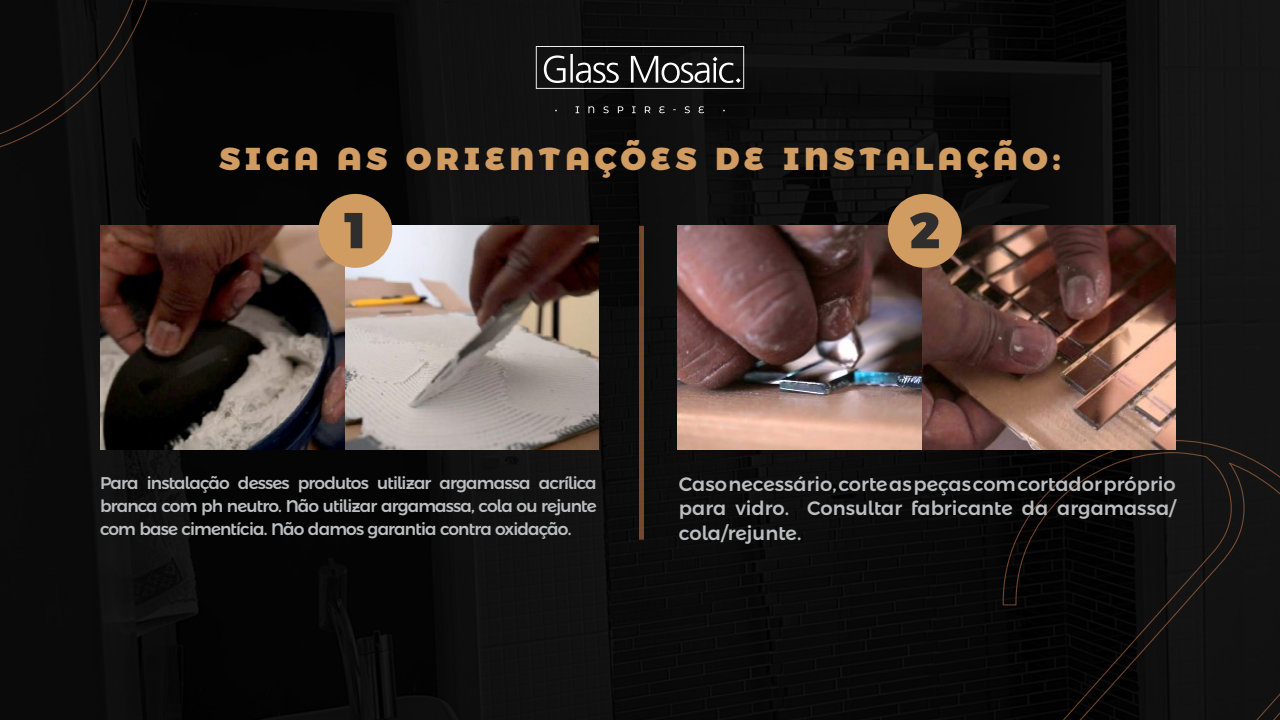
<style>
.page{position:relative;width:1280px;height:720px;background:#fff}
.page>*{position:absolute;margin:0;border:0;box-sizing:border-box;transform-origin:0 0}
.t1{font:900 50.3px "Montserrat Alternates";color:#302d2d}
.t2{font:900 31.7px "Montserrat Alternates";letter-spacing:.15em;color:#d09c62}
.t3{font:500 19.5px/24.3px "Montserrat Alternates";color:#bcbec0;text-align:justify}
.t4{font:500 17px/23px "Montserrat Alternates";letter-spacing:-.05em;color:#bcbec0;text-align:justify}
</style>
<div class="page">
<img style="left:0;top:0;width:1280px;height:720px">
<div style="left:0;top:0;width:161px;height:161px;background:#0a0a0a"></div>
<svg style="left:993px;top:439px;width:287px;height:281px;background:#0d0c0b"></svg>
<div style="left:639px;top:226px;width:5px;height:314px;background:#75492f"></div>
<svg style="left:536px;top:46px;width:208px;height:67px;background:#2f2f2f"></svg>
<img style="left:677px;top:226px;width:499px;height:224px">
<img style="left:100px;top:226px;width:499px;height:224px">
<div style="left:888px;top:194px;width:74px;height:74px;background:#d09c62;border-radius:50%"></div>
<div style="left:318px;top:194px;width:74px;height:74px;background:#d09c62;border-radius:50%"></div>
<h2 class="t2" style="left:219px;top:132px;width:843px">SIGA AS ORIENTAÇÕES DE INSTALAÇÃO:</h2>
<h1 class="t1" style="left:344px;top:188px;width:23px">1</h1>
<h1 class="t1" style="left:909px;top:188px;width:32px">2</h1>
<p class="t4" style="left:100px;top:470px;width:498px">Para instalação desses produtos utilizar argamassa acrílica branca com ph neutro. Não utilizar argamassa, cola ou rejunte com base cimentícia. Não damos garantia contra oxidação.</p>
<p class="t3" style="left:679px;top:470px;width:498px">Caso necessário, corte as peças com cortador próprio para vidro. Consultar fabricante da argamassa/ cola/rejunte.</p>
</div>
